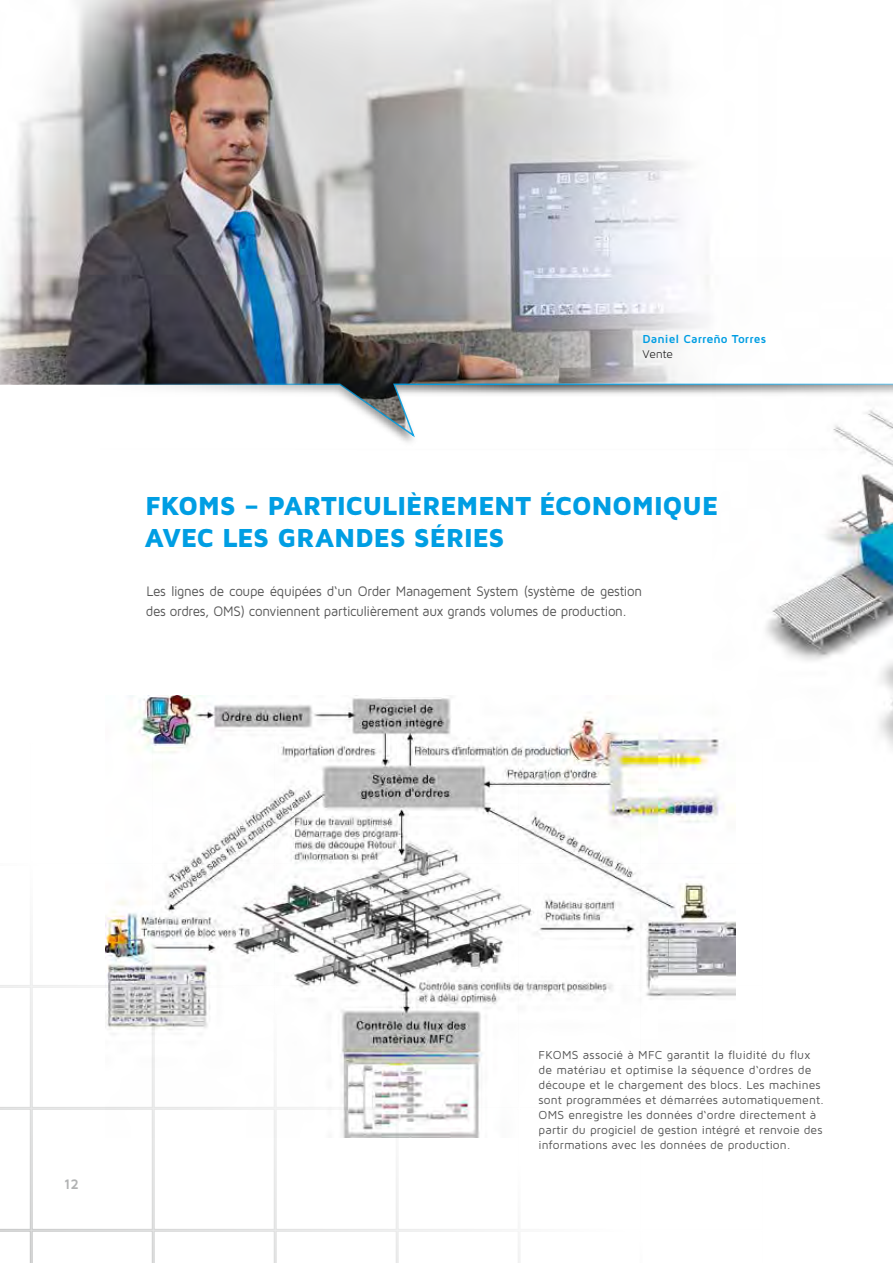
<style>
.page{position:relative;width:893px;height:1263px;background:#fff}
.page>*{position:absolute;margin:0;border:0;box-sizing:border-box;transform-origin:0 0}
.t1{font:900 27px/32.4px "Maven Pro";letter-spacing:-.02em;color:#009ee3}
.t2{font:14.25px/20.2px "Maven Pro";letter-spacing:-.025em;color:#565656;scale:.94 1}
.t3{font:700 14.25px "Maven Pro";color:#b1b2b3}
.t4{font:12px/15px "Maven Pro";letter-spacing:.005em;color:#565656}
.t5{font:700 12px "Maven Pro";letter-spacing:.01em;color:#009ee3}
.t6{font:12px "Maven Pro Light 300";color:#000}
</style>
<div class="page">
<img style="left:0;top:0;width:709px;height:385px">
<svg style="left:84px;top:383px;width:629px;height:56px"></svg>
<svg style="left:0;top:916px;width:520px;height:347px"></svg>
<img style="left:713px;top:383px;width:180px;height:365px">
<img style="left:106px;top:696px;width:630px;height:441px">
<p class="t5" style="left:643px;top:332px;width:125px">Daniel Carreño Torres</p>
<p class="t6" style="left:643px;top:347px;width:32px">Vente</p>
<h1 class="t1" style="left:144px;top:489px;width:575px">FKOMS – PARTICULIÈREMENT ÉCONOMIQUE<br>AVEC LES GRANDES SÉRIES</h1>
<p class="t2" style="left:146px;top:580px;width:529px">Les lignes de coupe équipées d‘un Order Management System (système de gestion des ordres, OMS) conviennent particulièrement aux grands volumes de production.</p>
<p class="t3" style="left:64px;top:1175px;width:17px">12</p>
<p class="t4" style="left:539px;top:1046px;width:287px">FKOMS associé à MFC garantit la fluidité du flux de matériau et optimise la séquence d‘ordres de découpe et le chargement des blocs. Les machines sont programmées et démarrées automatiquement.<br>OMS enregistre les données d‘ordre directement à partir du progiciel de gestion intégré et renvoie des informations avec les données de production.</p>
</div>
